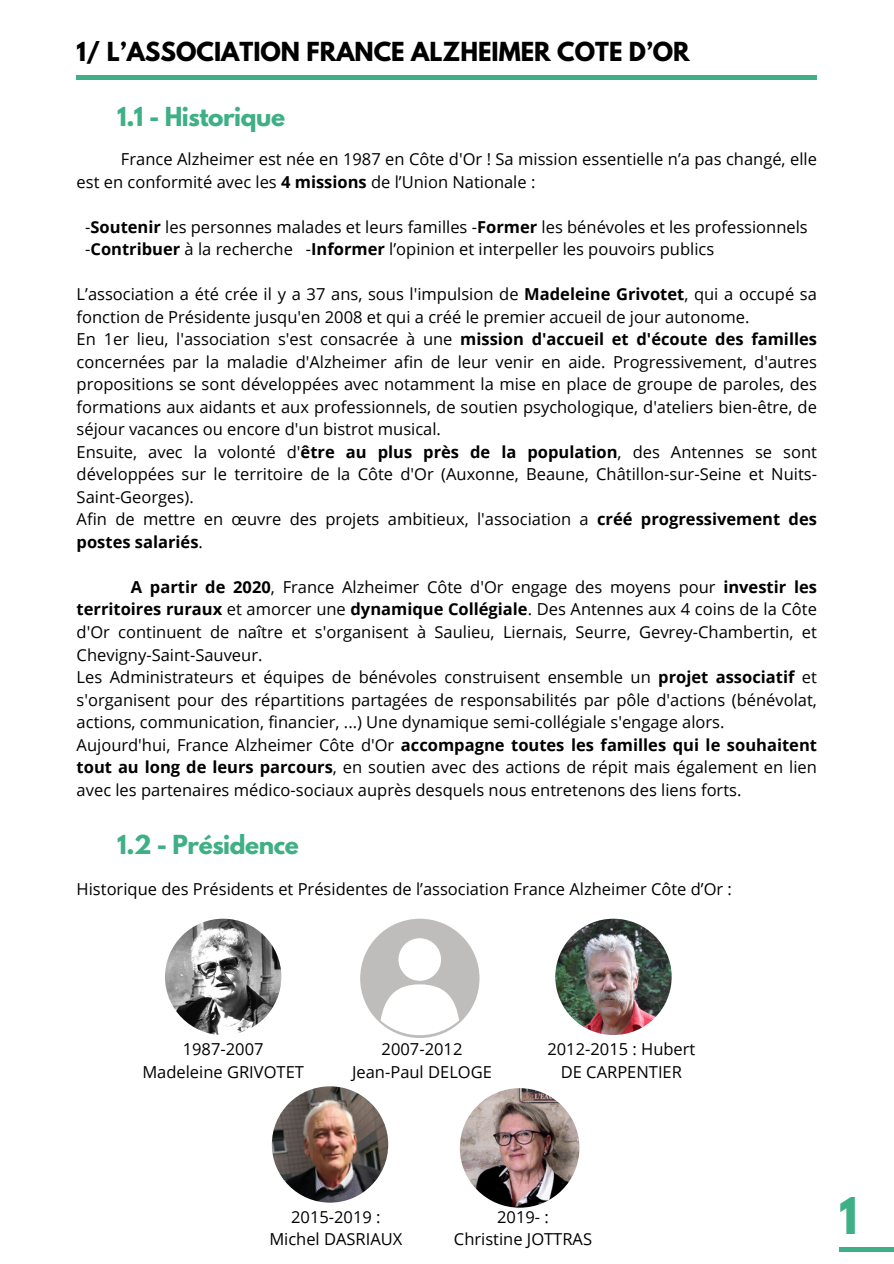
<style>
.page{position:relative;width:894px;height:1264px;background:#fff}
.page>*{position:absolute;margin:0;border:0;box-sizing:border-box;transform-origin:0 0}
.t1{font:700 44.85px "League Spartan";color:#3faf85}
.t2{font:700 23.25px "League Spartan";color:#000}
.t3{font:700 23.25px "League Spartan";letter-spacing:-.02em;color:#3faf85}
.t4{font:16.5px/22.5px "Open Sans";color:#000;text-align:justify}
.s1{font-weight:700}
</style>
<div class="page">
<hr style="left:77px;top:75px;width:739px;height:4px;background:#3faf85">
<hr style="left:839px;top:1247px;width:54px;height:4px;background:#3faf85">
<img style="left:165px;top:918px;width:116px;height:117px;border-radius:50%">
<img style="left:555px;top:918px;width:116px;height:117px;border-radius:50%">
<img style="left:272px;top:1086px;width:116px;height:116px;border-radius:50%">
<img style="left:459px;top:1088px;width:120px;height:119px;border-radius:50%">
<div style="left:360px;top:918px;width:119px;height:120px;background:#bfbdbc;border-radius:50%"></div>
<div style="left:398px;top:938px;width:43px;height:42px;background:#fff;border-radius:50%"></div>
<svg style="left:380px;top:984px;width:79px;height:51px"></svg>
<p class="t2" style="left:77px;top:40px;width:614px">1/ L’ASSOCIATION FRANCE ALZHEIMER COTE D’OR</p>
<p class="t3" style="left:117px;top:105px;width:169px">1.1 - Historique</p>
<p class="t4" style="left:77px;top:148px;width:741px;text-indent:44px">France Alzheimer est née en 1987 en Côte d'Or ! Sa mission essentielle n’a pas changé, elle est en conformité avec les <span class="s1">4 missions</span> de l’Union Nationale :</p>
<p class="t4" style="left:85px;top:215px;width:724px">-<span class="s1">Soutenir</span> les personnes malades et leurs familles -<span class="s1">Former</span> les bénévoles et les professionnels</p>
<p class="t4" style="left:85px;top:238px;width:630px">-<span class="s1">Contribuer</span> à la recherche -<span class="s1">Informer</span> l’opinion et interpeller les pouvoirs publics</p>
<p class="t4" style="left:77px;top:283px;width:741px">L’association a été crée il y a 37 ans, sous l'impulsion de <span class="s1">Madeleine Grivotet</span>, qui a occupé sa fonction de Présidente jusqu'en 2008 et qui a créé le premier accueil de jour autonome.</p>
<p class="t4" style="left:77px;top:328px;width:741px">En 1er lieu, l'association s'est consacrée à une <span class="s1">mission d'accueil et d'écoute des familles </span>concernées par la maladie d'Alzheimer afin de leur venir en aide. Progressivement, d'autres propositions se sont développées avec notamment la mise en place de groupe de paroles, des formations aux aidants et aux professionnels, de soutien psychologique, d'ateliers bien-être, de séjour vacances ou encore d'un bistrot musical.</p>
<p class="t4" style="left:77px;top:440px;width:741px">Ensuite, avec la volonté d'<span class="s1">être au plus près de la population</span>, des Antennes se sont développées sur le territoire de la Côte d'Or (Auxonne, Beaune, Châtillon-sur-Seine et Nuits-Saint-Georges).</p>
<p class="t4" style="left:77px;top:508px;width:741px">Afin de mettre en œuvre des projets ambitieux, l'association a <span class="s1">créé progressivement des postes salariés</span>.</p>
<p class="t4" style="left:77px;top:575px;width:741px;text-indent:54px"><span class="s1">A partir de 2020</span>, France Alzheimer Côte d'Or engage des moyens pour <span class="s1">investir les territoires ruraux</span> et amorcer une <span class="s1">dynamique Collégiale</span>. Des Antennes aux 4 coins de la Côte d'Or continuent de naître et s'organisent à Saulieu, Liernais, Seurre, Gevrey-Chambertin, et Chevigny-Saint-Sauveur.</p>
<h2 class="t4" style="left:77px;top:665px;width:741px">Les Administrateurs et équipes de bénévoles construisent ensemble un <span class="s1">projet associatif</span> et s'organisent pour des répartitions partagées de responsabilités par pôle d'actions (bénévolat, actions, communication, financier, ...) Une dynamique semi-collégiale s'engage alors.</h2>
<p class="t4" style="left:77px;top:733px;width:741px">Aujourd'hui, France Alzheimer Côte d'Or <span class="s1">accompagne toutes les familles qui le souhaitent tout au long de leurs parcours</span>, en soutien avec des actions de répit mais également en lien avec les partenaires médico-sociaux auprès desquels nous entretenons des liens forts.</p>
<p class="t3" style="left:117px;top:832px;width:183px">1.2 - Présidence</p>
<p class="t4" style="left:77px;top:876px;width:656px">Historique des Présidents et Présidentes de l’association France Alzheimer Côte d’Or :</p>
<p class="t4" style="left:183px;top:1037px;width:82px">1987-2007</p>
<p class="t4" style="left:142px;top:1060px;width:163px">Madeleine GRIVOTET</p>
<p class="t4" style="left:381px;top:1037px;width:82px">2007-2012</p>
<p class="t4" style="left:352px;top:1060px;width:141px">Jean-Paul DELOGE</p>
<p class="t4" style="left:547px;top:1037px;width:149px;text-align:center">2012-2015 : Hubert<br>DE CARPENTIER</p>
<p class="t4" style="left:291px;top:1205px;width:91px">2015-2019 :</p>
<p class="t4" style="left:269px;top:1227px;width:134px">Michel DASRIAUX</p>
<p class="t4" style="left:497px;top:1205px;width:53px">2019- :</p>
<p class="t4" style="left:454px;top:1227px;width:140px">Christine JOTTRAS</p>
<h1 class="t1" style="left:839px;top:1193px;width:20px">1</h1>
</div>
